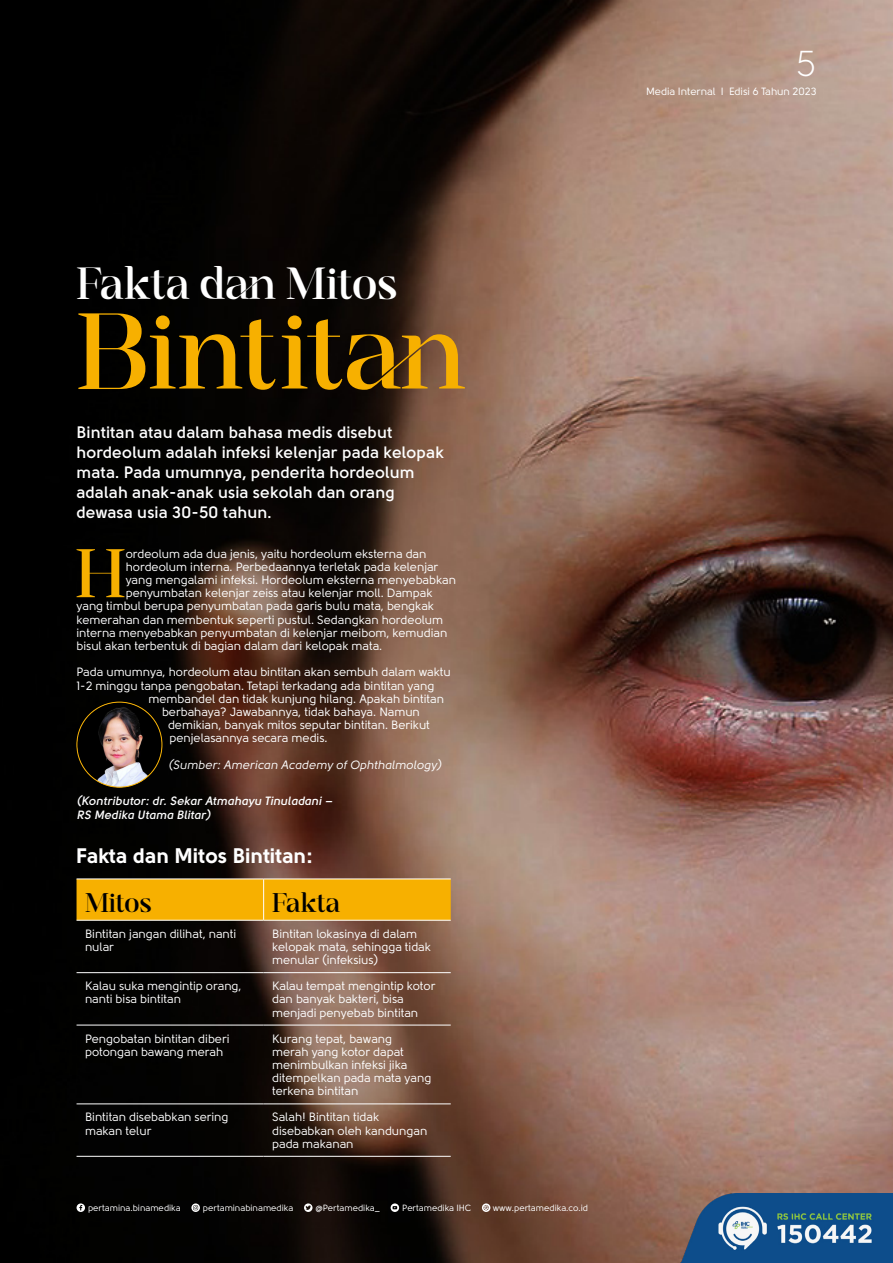
<style>
.page{position:relative;width:893px;height:1263px;background:#fff}
.page>*{position:absolute;margin:0;border:0;box-sizing:border-box;transform-origin:0 0}
.t1{font:108px "Sangira";letter-spacing:.005em;color:#f7b000}
.t2{font:68.55px "Sangira";color:#f7b000}
.t3{font:45px "Sangira";color:#fff}
.t4{font:36px "Solomon Sans Book";color:#fff}
.t5{font:27px "Sangira";color:#000}
.t6{font:21px "Solomon Sans Bold";color:#fff}
.t7{font:700 16.5px/19.8px "Solomon Sans Semi";color:#fff}
.t8{font:12px/13.2px "Solomon";color:#fff}
.t9{font:12px/14.4px "Solomon Sans Semi Bold Italic";color:#fff}
.t10{font:12px "Solomon Sans Normal Italic";color:#fff}
.t11{font:10.5px "Solomon";color:#fff}
.t12{font:9px "Solomon";color:#fff}
</style>
<div class="page">
<img style="left:0;top:0;width:893px;height:1263px">
<img style="left:77px;top:702px;width:85px;height:85px;border-radius:43px">
<div style="left:77px;top:879px;width:374px;height:41px;background:#f7b000"></div>
<hr style="left:77px;top:878px;width:187px;height:1px;background:#fff">
<hr style="left:264px;top:878px;width:187px;height:1px;background:#fff">
<hr style="left:77px;top:920px;width:187px;height:1px;background:#fff">
<hr style="left:264px;top:920px;width:187px;height:1px;background:#fff">
<hr style="left:77px;top:972px;width:187px;height:1px;background:#fff">
<hr style="left:264px;top:972px;width:187px;height:1px;background:#fff">
<hr style="left:77px;top:1025px;width:187px;height:1px;background:#fff">
<hr style="left:264px;top:1025px;width:187px;height:1px;background:#fff">
<hr style="left:77px;top:1103px;width:187px;height:1px;background:#fff">
<hr style="left:264px;top:1103px;width:187px;height:1px;background:#fff">
<hr style="left:77px;top:1156px;width:187px;height:1px;background:#fff">
<hr style="left:264px;top:1156px;width:187px;height:1px;background:#fff">
<hr style="left:263px;top:879px;width:1px;height:41px;background:#fff">
<svg style="left:191px;top:1203px;width:9px;height:9px"></svg>
<svg style="left:77px;top:1203px;width:8px;height:9px"></svg>
<svg style="left:482px;top:1203px;width:8px;height:9px"></svg>
<svg style="left:391px;top:1203px;width:8px;height:9px"></svg>
<svg style="left:304px;top:1203px;width:9px;height:9px"></svg>
<img style="left:681px;top:1193px;width:212px;height:70px">
<h3 class="t4" style="left:795px;top:44px;width:23px">5</h3>
<p class="t11" style="left:646px;top:85px;width:172px">Media Internal I Edisi 6 Tahun 2023</p>
<h3 class="t3" style="left:77px;top:259px;width:322px">Fakta dan Mitos</h3>
<h1 class="t1" style="left:77px;top:292px;width:392px">Bintitan</h1>
<h3 class="t7" style="left:77px;top:423px;width:369px">Bintitan atau dalam bahasa medis disebut hordeolum adalah infeksi kelenjar pada kelopak mata. Pada umumnya, penderita hordeolum adalah anak-anak usia sekolah dan orang dewasa usia 30-50 tahun.</h3>
<h2 class="t2" style="left:75px;top:535px;width:52px">H</h2>
<p class="t8" style="left:126px;top:547px;width:302px">ordeolum ada dua jenis, yaitu hordeolum eksterna dan</p>
<p class="t8" style="left:126px;top:560px;width:314px">hordeolum interna. Perbedaannya terletak pada kelenjar</p>
<p class="t8" style="left:126px;top:573px;width:332px">yang mengalami infeksi. Hordeolum eksterna menyebabkan</p>
<p class="t8" style="left:126px;top:586px;width:308px">penyumbatan kelenjar zeiss atau kelenjar moll. Dampak</p>
<p class="t8" style="left:77px;top:600px;width:359px">yang timbul berupa penyumbatan pada garis bulu mata, bengkak</p>
<p class="t8" style="left:77px;top:613px;width:368px">kemerahan dan membentuk seperti pustul. Sedangkan hordeolum</p>
<p class="t8" style="left:77px;top:626px;width:372px">interna menyebabkan penyumbatan di kelenjar meibom, kemudian</p>
<p class="t8" style="left:77px;top:639px;width:307px">bisul akan terbentuk di bagian dalam dari kelopak mata.</p>
<p class="t8" style="left:77px;top:666px;width:376px">Pada umumnya, hordeolum atau bintitan akan sembuh dalam waktu</p>
<p class="t8" style="left:77px;top:679px;width:359px">1-2 minggu tanpa pengobatan. Tetapi terkadang ada bintitan yang</p>
<p class="t8" style="left:149px;top:692px;width:297px">membandel dan tidak kunjung hilang. Apakah bintitan</p>
<p class="t8" style="left:162px;top:705px;width:259px">berbahaya? Jawabannya, tidak bahaya. Namun</p>
<p class="t8" style="left:168px;top:718px;width:263px">demikian, banyak mitos seputar bintitan. Berikut</p>
<p class="t8" style="left:170px;top:732px;width:160px">penjelasannya secara medis.</p>
<p class="t10" style="left:168px;top:758px;width:275px">(Sumber: American Academy of Ophthalmology)</p>
<p class="t9" style="left:77px;top:794px;width:258px">(Kontributor: dr. Sekar Atmahayu Tinuladani –<br>RS Medika Utama Blitar)</p>
<h3 class="t6" style="left:77px;top:843px;width:238px">Fakta dan Mitos Bintitan:</h3>
<h3 class="t5" style="left:85px;top:887px;width:68px">Mitos</h3>
<h3 class="t5" style="left:272px;top:887px;width:70px">Fakta</h3>
<p class="t8" style="left:85px;top:927px;width:153px">Bintitan jangan dilihat, nanti nular</p>
<p class="t8" style="left:272px;top:927px;width:160px">Bintitan lokasinya di dalam kelopak mata, sehingga tidak menular (infeksius)</p>
<p class="t8" style="left:85px;top:979px;width:158px">Kalau suka mengintip orang, nanti bisa bintitan</p>
<p class="t8" style="left:272px;top:979px;width:165px">Kalau tempat mengintip kotor dan banyak bakteri, bisa menjadi penyebab bintitan</p>
<p class="t8" style="left:85px;top:1032px;width:146px">Pengobatan bintitan diberi potongan bawang merah</p>
<p class="t8" style="left:272px;top:1032px;width:161px">Kurang tepat, bawang merah yang kotor dapat menimbulkan infeksi jika ditempelkan pada mata yang terkena bintitan</p>
<p class="t8" style="left:85px;top:1111px;width:145px">Bintitan disebabkan sering makan telur</p>
<p class="t8" style="left:272px;top:1111px;width:157px">Salah! Bintitan tidak disebabkan oleh kandungan pada makanan</p>
<p class="t12" style="left:88px;top:1203px;width:94px">pertamina.binamedika</p>
<p class="t12" style="left:203px;top:1203px;width:92px">pertaminabinamedika</p>
<p class="t12" style="left:316px;top:1203px;width:66px">@Pertamedika_</p>
<p class="t12" style="left:402px;top:1203px;width:71px">Pertamedika IHC</p>
<p class="t12" style="left:493px;top:1203px;width:97px">www.pertamedika.co.id</p>
</div>
